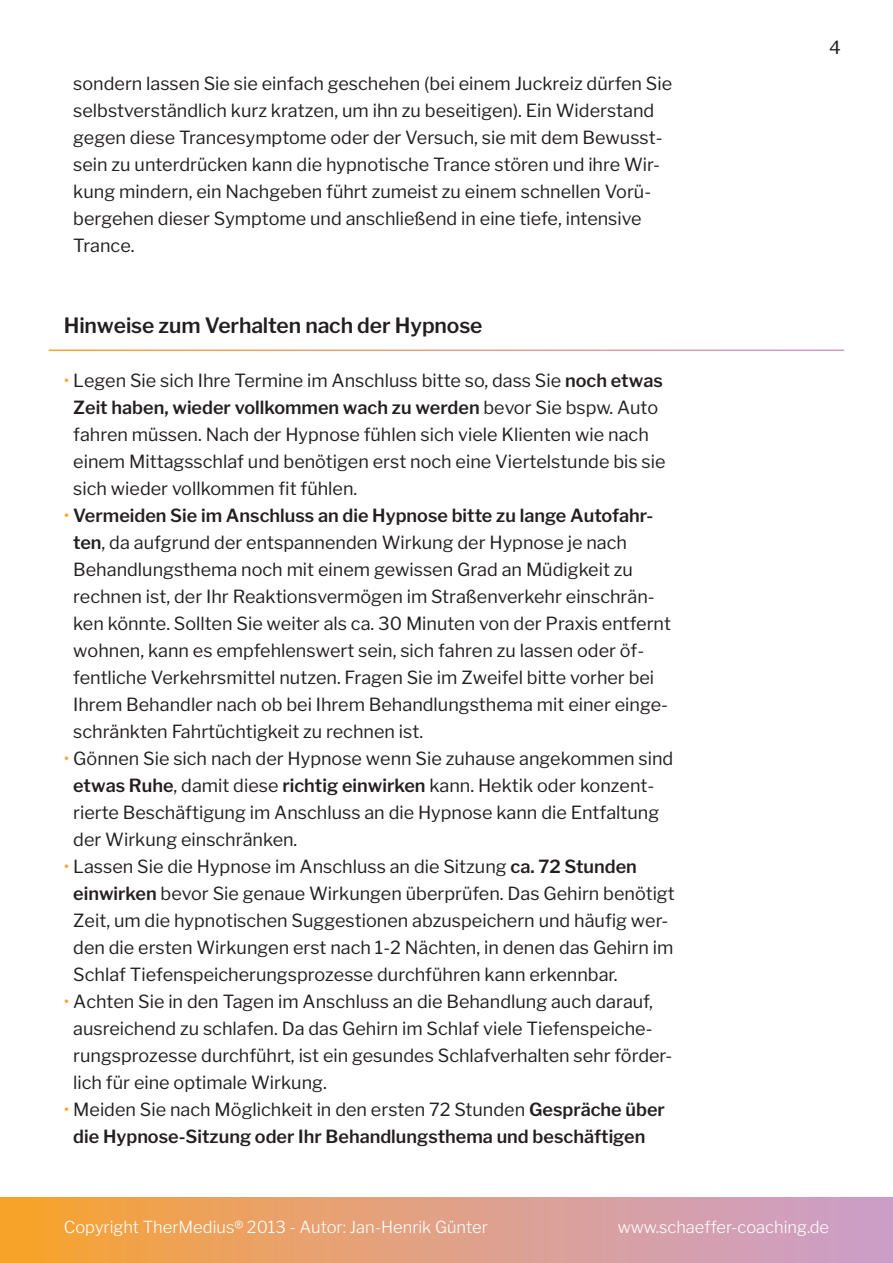
<style>
.page{position:relative;width:893px;height:1263px;background:#fff}
.page>*{position:absolute;margin:0;border:0;box-sizing:border-box;transform-origin:0 0}
.t1{font:600 21px "Libre Franklin";letter-spacing:-.005em;color:#231f20}
.t2{font:18px/27px "Libre Franklin";color:#231f20}
.t3{font:600 18px/27px "Libre Franklin";color:#231f20;text-align:center}
.t4{font:300 16.5px "Libre Franklin";color:#fff}
.s1{color:#f7a328}
.s2{font-weight:600}
.s3{font-weight:400;color:#f7a328}
.s4{font-weight:400}
</style>
<div class="page">
<div style="left:0;top:1197px;width:893px;height:66px;background:linear-gradient(to right,#f8a333,#ca9ed2)"></div>
<p class="t2" style="left:73px;top:70px;width:600px">sondern lassen Sie sie einfach geschehen (bei einem Juckreiz dürfen Sie selbstverständlich kurz kratzen, um ihn zu beseitigen). Ein Widerstand gegen diese Trancesymptome oder der Versuch, sie mit dem Bewusst&shy;sein zu unterdrücken kann die hypnotische Trance stören und ihre Wir&shy;kung mindern, ein Nachgeben führt zumeist zu einem schnellen Vorü&shy;bergehen dieser Symptome und anschließend in eine tiefe, intensive Trance.</p>
<p class="t1" style="left:64px;top:313px;width:420px">Hinweise zum Verhalten nach der Hypnose</p>
<p class="t2" style="left:73px;top:367px;width:594px;text-indent:-9px"><span class="s1">•</span> Legen Sie sich Ihre Termine im Anschluss bitte so, dass Sie <span class="s2">noch etwas Zeit haben, wieder vollkommen wach zu werden</span> bevor Sie bspw. Auto fahren müssen. Nach der Hypnose fühlen sich viele Klienten wie nach einem Mittagsschlaf und benötigen erst noch eine Viertelstunde bis sie sich wieder vollkommen fit fühlen.</p>
<p class="t2" style="left:73px;top:502px;width:599px;text-indent:-9px"><span class="s1">•</span> <span class="s2">Vermeiden Sie im Anschluss an die Hypnose bitte zu lange Autofahr&shy;ten</span>, da aufgrund der entspannenden Wirkung der Hypnose je nach Behandlungsthema noch mit einem gewissen Grad an Müdigkeit zu rechnen ist, der Ihr Reaktionsvermögen im Straßenverkehr einschrän&shy;ken könnte. Sollten Sie weiter als ca. 30 Minuten von der Praxis entfernt wohnen, kann es empfehlenswert sein, sich fahren zu lassen oder öf&shy;fentliche Verkehrsmittel nutzen. Fragen Sie im Zweifel bitte vorher bei Ihrem Behandler nach ob bei Ihrem Behandlungsthema mit einer einge&shy;schränkten Fahrtüchtigkeit zu rechnen ist.</p>
<p class="t2" style="left:73px;top:745px;width:602px;text-indent:-9px"><span class="s1">•</span> Gönnen Sie sich nach der Hypnose wenn Sie zuhause angekommen sind <span class="s2">etwas Ruhe</span>, damit diese <span class="s2">richtig einwirken</span> kann. Hektik oder konzent&shy;rierte Beschäftigung im Anschluss an die Hypnose kann die Entfaltung der Wirkung einschränken.</p>
<p class="t2" style="left:73px;top:853px;width:603px;text-indent:-9px"><span class="s1">•</span> Lassen Sie die Hypnose im Anschluss an die Sitzung <span class="s2">ca. 72 Stunden einwirken</span> bevor Sie genaue Wirkungen überprüfen. Das Gehirn benötigt Zeit, um die hypnotischen Suggestionen abzuspeichern und häufig wer&shy;den die ersten Wirkungen erst nach 1-2 Nächten, in denen das Gehirn im Schlaf Tiefenspeicherungsprozesse durchführen kann erkennbar.</p>
<p class="t2" style="left:73px;top:988px;width:601px;text-indent:-9px"><span class="s1">•</span> Achten Sie in den Tagen im Anschluss an die Behandlung auch darauf, ausreichend zu schlafen. Da das Gehirn im Schlaf viele Tiefenspeiche&shy;rungsprozesse durchführt, ist ein gesundes Schlafverhalten sehr förder&shy;lich für eine optimale Wirkung.</p>
<p class="t3" style="left:64px;top:1096px;width:603px"><span class="s3">•</span> <span class="s4">Meiden Sie nach Möglichkeit in den ersten 72 Stunden</span> Gespräche über die Hypnose-Sitzung oder Ihr Behandlungsthema und beschäftigen</p>
<p class="t2" style="left:829px;top:34px;width:13px">4</p>
<p class="t4" style="left:64px;top:1217px;width:426px">Copyright TherMedius® 2013 - Autor: Jan-Henrik Günter</p>
<p class="t4" style="left:618px;top:1217px;width:213px">www.schaeffer-coaching.de</p>
</div>
